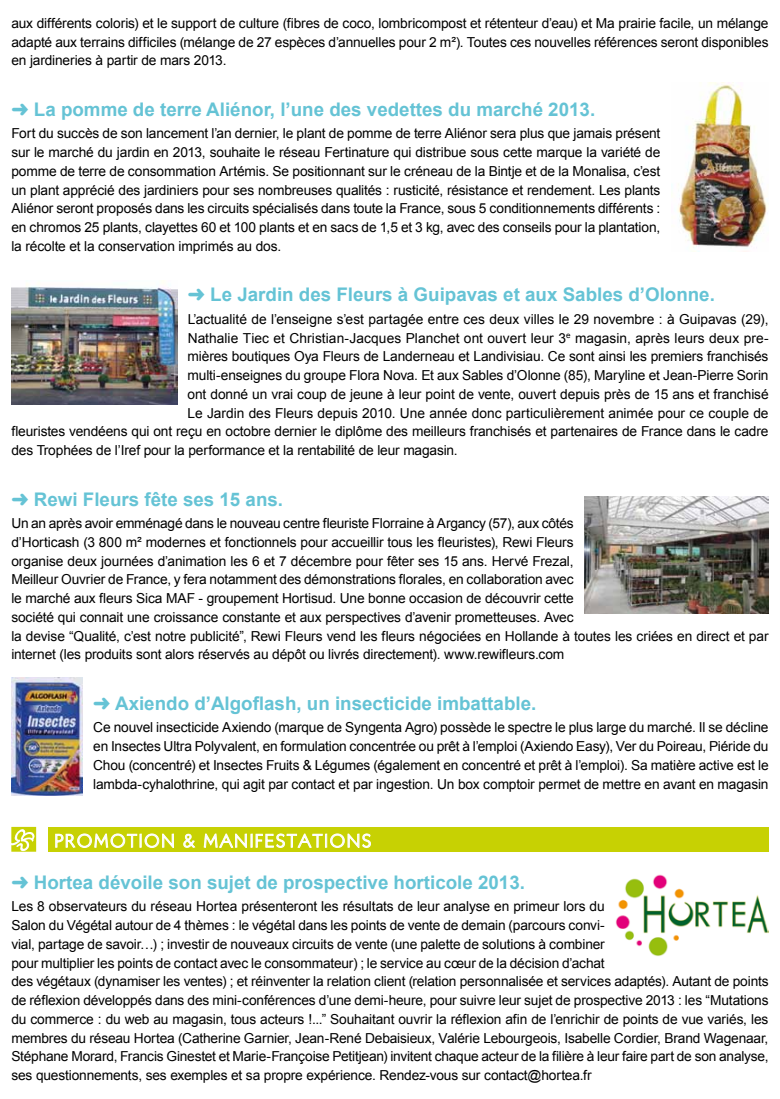
<style>
.page{position:relative;width:780px;height:1099px;background:#fff}
.page>*{position:absolute;margin:0;border:0;box-sizing:border-box;transform-origin:0 0}
.t1{font:700 18.75px "Arial";color:#65c3d5}
.t2{font:300 18.75px "Klill";letter-spacing:.075em;color:#fff}
.t3{font:13.75px/18.8px "Arial";letter-spacing:-.01em;color:#000;text-align:justify}
</style>
<div class="page">
<img style="left:11px;top:280px;width:166px;height:124px">
<img style="left:584px;top:496px;width:184px;height:118px">
<img style="left:671px;top:83px;width:97px;height:169px">
<img style="left:11px;top:677px;width:72px;height:118px">
<div style="left:48px;top:826px;width:720px;height:25px;background:#c7d103"></div>
<svg style="left:55px;top:833px;width:119px;height:15px"></svg>
<svg style="left:183px;top:833px;width:13px;height:15px"></svg>
<svg style="left:203px;top:833px;width:168px;height:15px"></svg>
<svg style="left:11px;top:826px;width:25px;height:25px"></svg>
<img style="left:615px;top:874px;width:153px;height:82px">
<p class="t3" style="left:11px;top:14px;width:758px">aux différents coloris) et le support de culture (fibres de coco, lombricompost et rétenteur d’eau) et Ma prairie facile, un mélange adapté aux terrains difficiles (mélange de 27 espèces d’annuelles pour 2 m²). Toutes ces nouvelles références seront disponibles en jardineries à partir de mars 2013.</p>
<h1 class="t1" style="left:11px;top:97px;width:585px">➜ La pomme de terre Aliénor, l’une des vedettes du marché 2013.</h1>
<p class="t3" style="left:11px;top:124px;width:650px">Fort du succès de son lancement l’an dernier, le plant de pomme de terre Aliénor sera plus que jamais présent sur le marché du jardin en 2013, souhaite le réseau Fertinature qui distribue sous cette marque la variété de pomme de terre de consommation Artémis. Se positionnant sur le créneau de la Bintje et de la Monalisa, c’est un plant apprécié des jardiniers pour ses nombreuses qualités : rusticité, résistance et rendement. Les plants Aliénor seront proposés dans les circuits spécialisés dans toute la France, sous 5 conditionnements différents : en chromos 25 plants, clayettes 60 et 100 plants et en sacs de 1,5 et 3 kg, avec des conseils pour la plantation, la récolte et la conservation imprimés au dos.</p>
<h1 class="t1" style="left:188px;top:282px;width:528px">➜ Le Jardin des Fleurs à Guipavas et aux Sables d’Olonne.</h1>
<p class="t3" style="left:188px;top:310px;width:582px">L’actualité de l’enseigne s’est partagée entre ces deux villes le 29 novembre : à Guipavas (29),</p>
<p class="t3" style="left:188px;top:328px;width:582px">Nathalie Tiec et Christian-Jacques Planchet ont ouvert leur 3<sup>e</sup> magasin, après leurs deux pre-</p>
<p class="t3" style="left:188px;top:347px;width:582px">mières boutiques Oya Fleurs de Landerneau et Landivisiau. Ce sont ainsi les premiers franchisés</p>
<p class="t3" style="left:188px;top:366px;width:582px">multi-enseignes du groupe Flora Nova. Et aux Sables d’Olonne (85), Maryline et Jean-Pierre Sorin</p>
<p class="t3" style="left:188px;top:385px;width:582px">ont donné un vrai coup de jeune à leur point de vente, ouvert depuis près de 15 ans et franchisé</p>
<p class="t3" style="left:188px;top:403px;width:582px">Le Jardin des Fleurs depuis 2010. Une année donc particulièrement animée pour ce couple de</p>
<p class="t3" style="left:11px;top:422px;width:758px">fleuristes vendéens qui ont reçu en octobre dernier le diplôme des meilleurs franchisés et partenaires de France dans le cadre</p>
<p class="t3" style="left:11px;top:441px;width:448px">des Trophées de l’Iref pour la performance et la rentabilité de leur magasin.</p>
<h1 class="t1" style="left:11px;top:487px;width:273px">➜ Rewi Fleurs fête ses 15 ans.</h1>
<p class="t3" style="left:11px;top:514px;width:758px;text-align:left">Un an après avoir emménagé dans le nouveau centre fleuriste Florraine à Argancy (57), aux côtés<br>d’Horticash (3 800 m² modernes et fonctionnels pour accueillir tous les fleuristes), Rewi Fleurs<br>organise deux journées d’animation les 6 et 7 décembre pour fêter ses 15 ans. Hervé Frezal,<br>Meilleur Ouvrier de France, y fera notamment des démonstrations florales, en collaboration avec<br>le marché aux fleurs Sica MAF - groupement Hortisud. Une bonne occasion de découvrir cette<br>société qui connait une croissance constante et aux perspectives d’avenir prometteuses. Avec<br>la devise “Qualité, c’est notre publicité”, Rewi Fleurs vend les fleurs négociées en Hollande à toutes les criées en direct et par internet (les produits sont alors réservés au dépôt ou livrés directement). www.rewifleurs.com</p>
<h1 class="t1" style="left:93px;top:691px;width:444px">➜ Axiendo d’Algoflash, un insecticide imbattable.</h1>
<p class="t3" style="left:93px;top:718px;width:677px">Ce nouvel insecticide Axiendo (marque de Syngenta Agro) possède le spectre le plus large du marché. Il se décline en Insectes Ultra Polyvalent, en formulation concentrée ou prêt à l’emploi (Axiendo Easy), Ver du Poireau, Piéride du Chou (concentré) et Insectes Fruits &amp; Légumes (également en concentré et prêt à l’emploi). Sa matière active est le lambda-cyhalothrine, qui agit par contact et par ingestion. Un box comptoir permet de mettre en avant en magasin</p>
<h1 class="t2" style="left:55px;top:830px;width:245px">PROMOTION &amp; MANIFESTAT</h1>
<h1 class="t2" style="left:324px;top:830px;width:49px">IONS</h1>
<h1 class="t1" style="left:11px;top:870px;width:515px">➜ Hortea dévoile son sujet de prospective horticole 2013.</h1>
<p class="t3" style="left:11px;top:897px;width:758px;text-align:left">Les 8 observateurs du réseau Hortea présenteront les résultats de leur analyse en primeur lors du<br>Salon du Végétal autour de 4 thèmes : le végétal dans les points de vente de demain (parcours convi-<br>vial, partage de savoir…) ; investir de nouveaux circuits de vente (une palette de solutions à combiner<br>pour multiplier les points de contact avec le consommateur) ; le service au cœur de la décision d’achat<br>des végétaux (dynamiser les ventes) ; et réinventer la relation client (relation personnalisée et services adaptés). Autant de points de réflexion développés dans des mini-conférences d’une demi-heure, pour suivre leur sujet de prospective 2013 : les “Mutations du commerce : du web au magasin, tous acteurs !...” Souhaitant ouvrir la réflexion afin de l’enrichir de points de vue variés, les membres du réseau Hortea (Catherine Garnier, Jean-René Debaisieux, Valérie Lebourgeois, Isabelle Cordier, Brand Wagenaar, Stéphane Morard, Francis Ginestet et Marie-Françoise Petitjean) invitent chaque acteur de la filière à leur faire part de son analyse, ses questionnements, ses exemples et sa propre expérience. Rendez-vous sur contact@hortea.fr</p>
</div>
